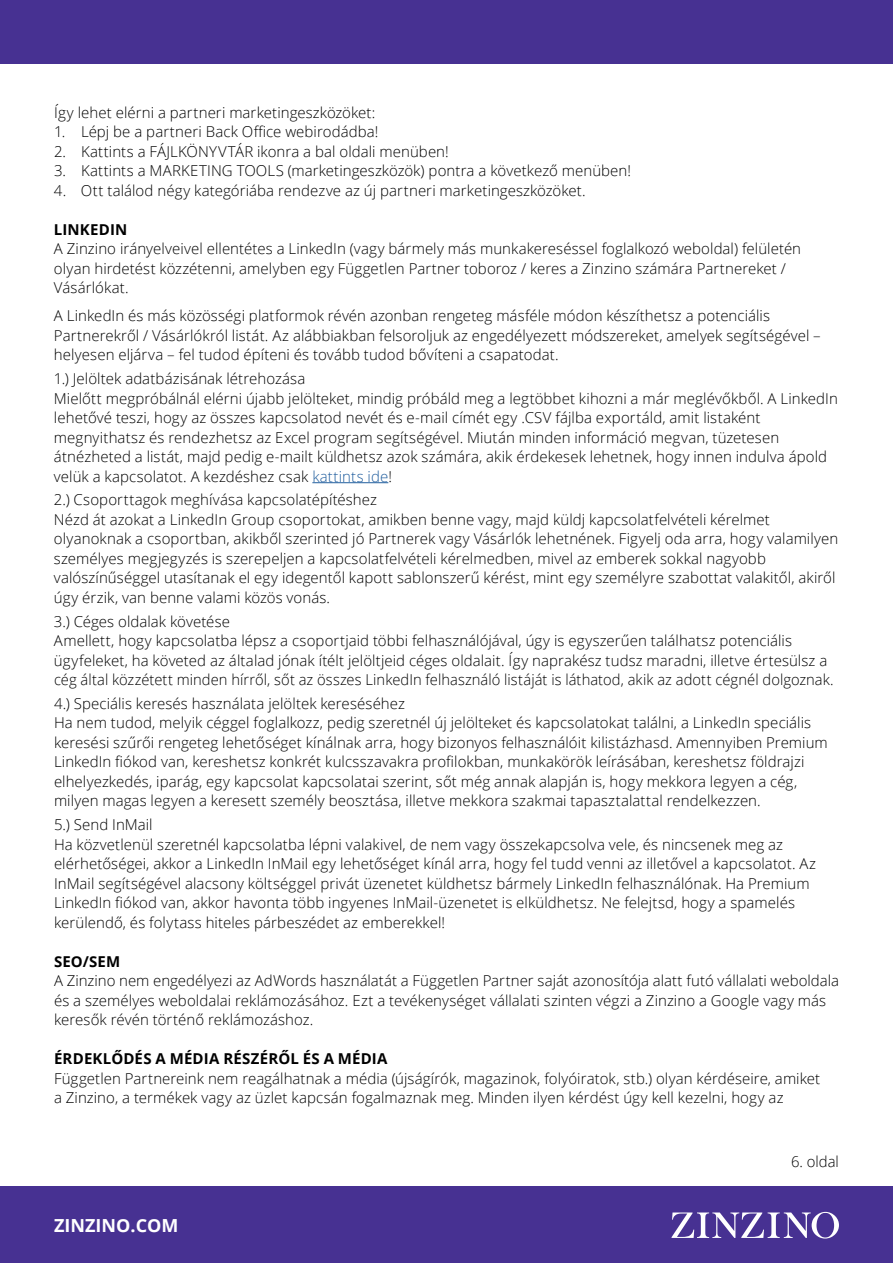
<style>
.page{position:relative;width:893px;height:1263px;background:#fff}
.page>*{position:absolute;margin:0;border:0;box-sizing:border-box;transform-origin:0 0}
.t1{font:700 18px "Open Sans";color:#fff}
.t2{font:300 15px/19.5px "Open Sans";letter-spacing:.005em;color:#000}
.t3{font:700 15px "Open Sans";letter-spacing:.015em;color:#000}
.s1{color:#215e9e}
</style>
<div class="page">
<div style="left:0;top:1186px;width:893px;height:77px;background:#473192"></div>
<svg style="left:671px;top:1212px;width:168px;height:26px"></svg>
<div style="left:0;top:0;width:893px;height:64px;background:#473192"></div>
<hr style="left:312px;top:482px;width:76px;height:1px;background:#215e9e">
<p class="t2" style="left:54px;top:102px;width:323px">Így lehet elérni a partneri marketingeszközöket:</p>
<p class="t2" style="left:54px;top:122px;width:326px">1. Lépj be a partneri Back Office webirodádba!</p>
<p class="t2" style="left:54px;top:141px;width:396px">2. Kattints a FÁJLKÖNYVTÁR ikonra a bal oldali menüben!</p>
<p class="t2" style="left:54px;top:161px;width:578px">3. Kattints a MARKETING TOOLS (marketingeszközök) pontra a következő menüben!</p>
<p class="t2" style="left:54px;top:180px;width:533px">4. Ott találod négy kategóriába rendezve az új partneri marketingeszközöket.</p>
<p class="t3" style="left:54px;top:219px;width:75px">LINKEDIN</p>
<p class="t2" style="left:54px;top:239px;width:749px">A Zinzino irányelveivel ellentétes a LinkedIn (vagy bármely más munkakereséssel foglalkozó weboldal) felületén olyan hirdetést közzétenni, amelyben egy Független Partner toboroz / keres a Zinzino számára Partnereket /<br>Vásárlókat.</p>
<p class="t2" style="left:54px;top:306px;width:768px">A LinkedIn és más közösségi platformok révén azonban rengeteg másféle módon készíthetsz a potenciális<br>Partnerekről / Vásárlókról listát. Az alábbiakban felsoroljuk az engedélyezett módszereket, amelyek segítségével – helyesen eljárva – fel tudod építeni és tovább tudod bővíteni a csapatodat.</p>
<p class="t2" style="left:54px;top:368px;width:785px">1.) Jelöltek adatbázisának létrehozása<br>Mielőtt megpróbálnál elérni újabb jelölteket, mindig próbáld meg a legtöbbet kihozni a már meglévőkből. A LinkedIn lehetővé teszi, hogy az összes kapcsolatod nevét és e-mail címét egy .CSV fájlba exportáld, amit listaként megnyithatsz és rendezhetsz az Excel program segítségével. Miután minden információ megvan, tüzetesen átnézheted a listát, majd pedig e-mailt küldhetsz azok számára, akik érdekesek lehetnek, hogy innen indulva ápold velük a kapcsolatot. A kezdéshez csak <span class="s1">kattints ide</span>!</p>
<p class="t2" style="left:54px;top:490px;width:786px">2.) Csoporttagok meghívása kapcsolatépítéshez<br>Nézd át azokat a LinkedIn Group csoportokat, amikben benne vagy, majd küldj kapcsolatfelvételi kérelmet olyanoknak a csoportban, akikből szerinted jó Partnerek vagy Vásárlók lehetnének. Figyelj oda arra, hogy valamilyen személyes megjegyzés is szerepeljen a kapcsolatfelvételi kérelmedben, mivel az emberek sokkal nagyobb valószínűséggel utasítanak el egy idegentől kapott sablonszerű kérést, mint egy személyre szabottat valakitől, akiről úgy érzik, van benne valami közös vonás.</p>
<p class="t2" style="left:54px;top:611px;width:781px">3.) Céges oldalak követése<br>Amellett, hogy kapcsolatba lépsz a csoportjaid többi felhasználójával, úgy is egyszerűen találhatsz potenciális ügyfeleket, ha követed az általad jónak ítélt jelöltjeid céges oldalait. Így naprakész tudsz maradni, illetve értesülsz a cég által közzétett minden hírről, sőt az összes LinkedIn felhasználó listáját is láthatod, akik az adott cégnél dolgoznak.</p>
<p class="t2" style="left:54px;top:693px;width:775px">4.) Speciális keresés használata jelöltek kereséséhez<br>Ha nem tudod, melyik céggel foglalkozz, pedig szeretnél új jelölteket és kapcsolatokat találni, a LinkedIn speciális keresési szűrői rengeteg lehetőséget kínálnak arra, hogy bizonyos felhasználóit kilistázhasd. Amennyiben Premium LinkedIn fiókod van, kereshetsz konkrét kulcsszavakra profilokban, munkakörök leírásában, kereshetsz földrajzi elhelyezkedés, iparág, egy kapcsolat kapcsolatai szerint, sőt még annak alapján is, hogy mekkora legyen a cég, milyen magas legyen a keresett személy beosztása, illetve mekkora szakmai tapasztalattal rendelkezzen.</p>
<p class="t2" style="left:54px;top:814px;width:764px">5.) Send InMail<br>Ha közvetlenül szeretnél kapcsolatba lépni valakivel, de nem vagy összekapcsolva vele, és nincsenek meg az elérhetőségei, akkor a LinkedIn InMail egy lehetőséget kínál arra, hogy fel tudd venni az illetővel a kapcsolatot. Az InMail segítségével alacsony költséggel privát üzenetet küldhetsz bármely LinkedIn felhasználónak. Ha Premium LinkedIn fiókod van, akkor havonta több ingyenes InMail-üzenetet is elküldhetsz. Ne felejtsd, hogy a spamelés kerülendő, és folytass hiteles párbeszédet az emberekkel!</p>
<p class="t3" style="left:54px;top:950px;width:68px">SEO/SEM</p>
<p class="t2" style="left:54px;top:970px;width:786px">A Zinzino nem engedélyezi az AdWords használatát a Független Partner saját azonosítója alatt futó vállalati weboldala és a személyes weboldalai reklámozásához. Ezt a tevékenységet vállalati szinten végzi a Zinzino a Google vagy más keresők révén történő reklámozáshoz.</p>
<p class="t3" style="left:54px;top:1048px;width:335px">ÉRDEKLŐDÉS A MÉDIA RÉSZÉRŐL ÉS A MÉDIA</p>
<p class="t2" style="left:54px;top:1068px;width:768px">Független Partnereink nem reagálhatnak a média (újságírók, magazinok, folyóiratok, stb.) olyan kérdéseire, amiket a Zinzino, a termékek vagy az üzlet kapcsán fogalmaznak meg. Minden ilyen kérdést úgy kell kezelni, hogy az</p>
<p class="t1" style="left:54px;top:1213px;width:126px">ZINZINO.COM</p>
<p class="t2" style="left:791px;top:1151px;width:49px">6. oldal</p>
</div>
